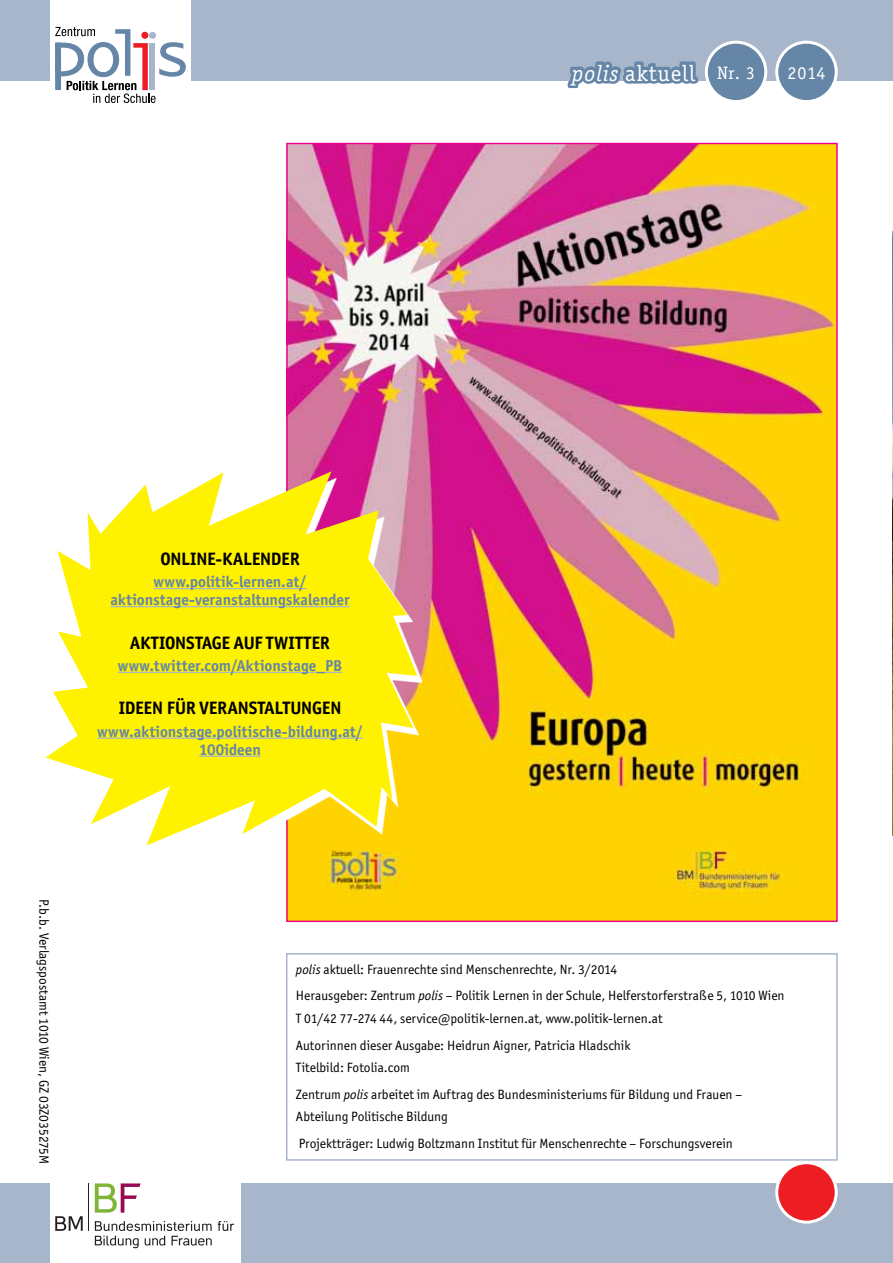
<style>
.page{position:relative;width:893px;height:1263px;background:#fff}
.page>*{position:absolute;margin:0;border:0;box-sizing:border-box;transform-origin:0 0}
.t1{font:22.5px "Officina Ser ITC";letter-spacing:.05em;color:#fff}
.t2{font:700 18px "Officina San ITC";letter-spacing:-.01em;color:#000}
.t3{font:18px "Officina Ser ITC";color:#fff}
.t4{font:700 15.75px/18px "Officina San ITC";color:#6586a7;text-align:center}
.t5{font:13.5px/26.7px "Officina San ITC";color:#000}
.s1{font-style:italic}
.s2{font-size:18px}
</style>
<div class="page">
<img style="left:892px;top:232px;width:1px;height:603px">
<div style="left:0;top:0;width:50px;height:81px;background:#a8b6cb"></div>
<div style="left:242px;top:1183px;width:651px;height:80px;background:#a8b6cb"></div>
<div style="left:191px;top:0;width:702px;height:81px;background:#a8b6cb"></div>
<div style="left:777px;top:42px;width:59px;height:60px;background:#6586a7;border-radius:50%"></div>
<div style="left:775px;top:41px;width:63px;height:62px;border:3px solid #fff;border-radius:50%"></div>
<div style="left:706px;top:42px;width:60px;height:60px;background:#6586a7;border-radius:50%"></div>
<div style="left:705px;top:41px;width:62px;height:62px;border:3px solid #fff;border-radius:50%"></div>
<svg style="left:565px;top:61px;width:136px;height:82px"></svg>
<svg style="left:55px;top:27px;width:131px;height:76px"></svg>
<div style="left:0;top:1183px;width:50px;height:80px;background:#a8b6cb"></div>
<div style="left:286px;top:953px;width:552px;height:208px;border:2px solid #a8b6cb"></div>
<img style="left:288px;top:145px;width:548px;height:775px">
<svg style="left:146px;top:478px;width:276px;height:374px"></svg>
<svg style="left:45px;top:471px;width:372px;height:374px;fill:#fff200"></svg>
<svg style="left:55px;top:1216px;width:28px;height:15px"></svg>
<svg style="left:95px;top:1183px;width:46px;height:29px"></svg>
<hr style="left:88px;top:1183px;width:1px;height:48px;background:#231f20">
<svg style="left:218px;top:1221px;width:16px;height:10px"></svg>
<svg style="left:95px;top:1221px;width:117px;height:27px"></svg>
<hr style="left:154px;top:588px;width:152px;height:1px;background:#a8b6cb">
<hr style="left:110px;top:606px;width:240px;height:1px;background:#a8b6cb">
<hr style="left:118px;top:672px;width:224px;height:1px;background:#a8b6cb">
<hr style="left:97px;top:737px;width:266px;height:2px;background:#a8b6cb">
<hr style="left:199px;top:755px;width:62px;height:2px;background:#a8b6cb">
<div style="left:777px;top:1163px;width:59px;height:59px;background:#ed1d24;border-radius:50%"></div>
<div style="left:775px;top:1161px;width:63px;height:62px;border:3px solid #fff;border-radius:50%"></div>
<h1 class="t1" style="left:572px;top:60px;width:184px"><span class="s1">polis</span> aktuell <span class="s2">Nr. 3</span></h1>
<h2 class="t3" style="left:788px;top:62px;width:39px">2014</h2>
<h2 class="t2" style="left:160px;top:547px;width:141px">ONLINE-KALENDER</h2>
<p class="t4" style="left:110px;top:572px;width:241px">www.politik-lernen.at/ aktionstage-veranstaltungskalender</p>
<h2 class="t2" style="left:130px;top:631px;width:201px">AKTIONSTAGE AUF TWITTER</h2>
<p class="t4" style="left:118px;top:656px;width:226px">www.twitter.com/Aktionstage_PB</p>
<h2 class="t2" style="left:119px;top:697px;width:224px">IDEEN FÜR VERANSTALTUNGEN</h2>
<p class="t4" style="left:97px;top:722px;width:267px">www.aktionstage.politische-bildung.at/<br>100ideen</p>
<p class="t5" style="left:57px;top:899px;width:267px;rotate:90deg">P.b.b. Verlagspostamt 1010 Wien, GZ 03Z035275M</p>
<p class="t5" style="left:296px;top:955px;width:490px"><span class="s1">polis</span> aktuell: Frauenrechte sind Menschenrechte, Nr. 3/2014<br>Herausgeber: Zentrum <span class="s1">polis</span> – Politik Lernen in der Schule, Helferstorferstraße 5, 1010 Wien</p>
<p class="t5" style="left:296px;top:1005px;width:368px">T 01/42 77-274 44, service@politik-lernen.at, www.politik-lernen.at<br>Autorinnen dieser Ausgabe: Heidrun Aigner, Patricia Hladschik</p>
<p class="t5" style="left:296px;top:1054px;width:448px">Titelbild: Fotolia.com<br>Zentrum <span class="s1">polis</span> arbeitet im Auftrag des Bundesministeriums für Bildung und Frauen –</p>
<p class="t5" style="left:296px;top:1103px;width:438px">Abteilung Politische Bildung<br>Projektträger: Ludwig Boltzmann Institut für Menschenrechte – Forschungsverein</p>
</div>
